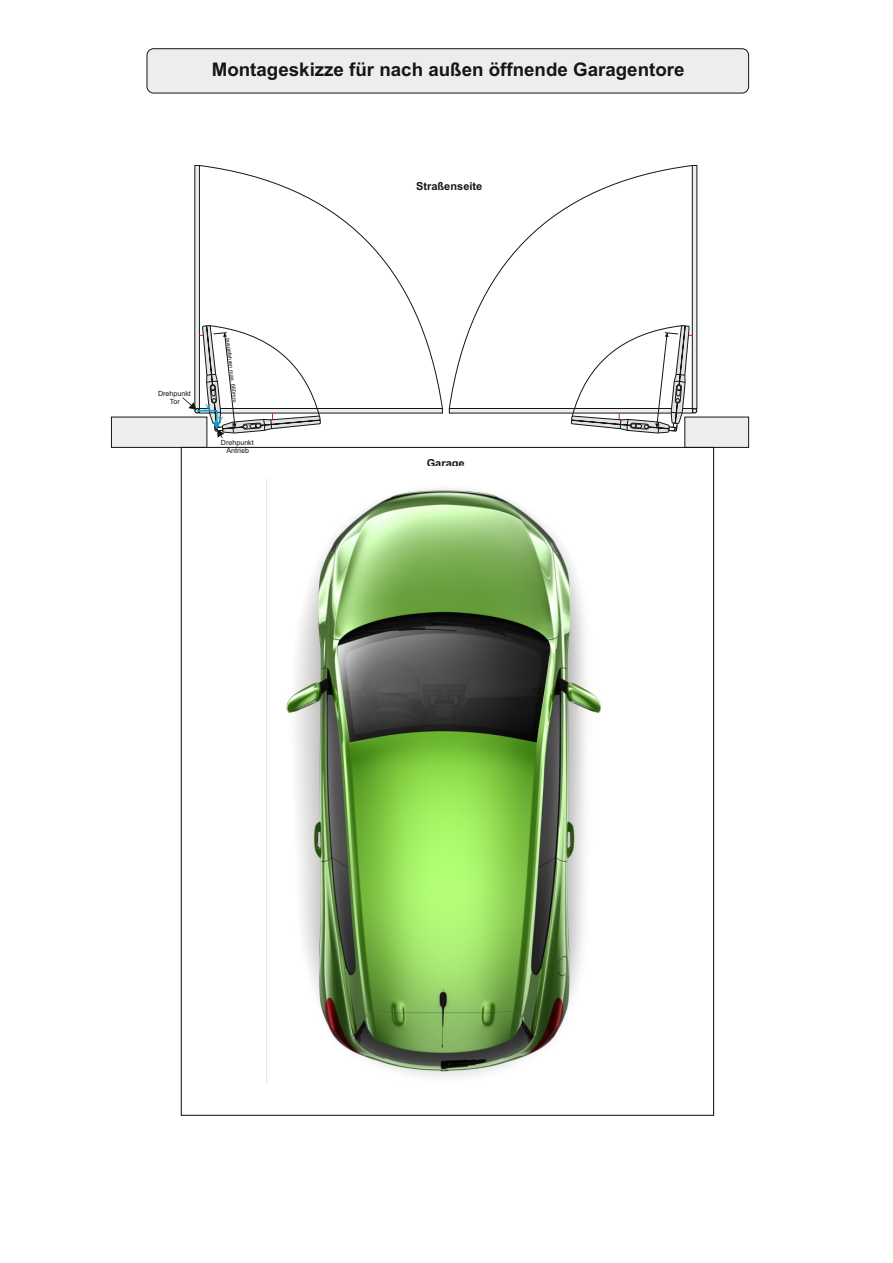
<style>
.page{position:relative;width:893px;height:1263px;background:#fff}
.page>*{position:absolute;margin:0;border:0;box-sizing:border-box;transform-origin:0 0}
.t1{font:700 18.75px "Arial";color:#151616}
.t2{font:700 11.1px "Arial";color:#151616}
.t3{font:8.25px "Arial";color:#00a3d4}
.t4{font:7.2px/7.9px "Arial";color:#151616;text-align:center}
.t5{font:5.55px "Arial";color:#151616}
</style>
<div class="page">
<svg style="left:111px;top:165px;width:332px;height:283px"></svg>
<svg style="left:449px;top:165px;width:300px;height:283px"></svg>
<div style="left:147px;top:49px;width:602px;height:44px;background:#eceded;border:1px solid #151616;border-radius:7px"></div>
<img style="left:266px;top:479px;width:336px;height:605px">
<p class="t1" style="left:212px;top:62px;width:474px">Montageskizze für nach außen öffnende Garagentore</p>
<p class="t2" style="left:416px;top:182px;width:68px">Straßenseite</p>
<p class="t4" style="left:158px;top:390px;width:34px">Drehpunkt<br>Tor</p>
<p class="t3" style="left:205px;top:404px;width:7px">X</p>
<p class="t5" style="left:230px;top:337px;width:67px;rotate:84deg">ausgefahren max. 660mm</p>
<p class="t3" style="left:218px;top:417px;width:7px">Y</p>
<p class="t4" style="left:221px;top:439px;width:34px">Drehpunkt<br>Antrieb</p>
<p class="t2" style="left:427px;top:459px;width:40px">Garage</p>
</div>
